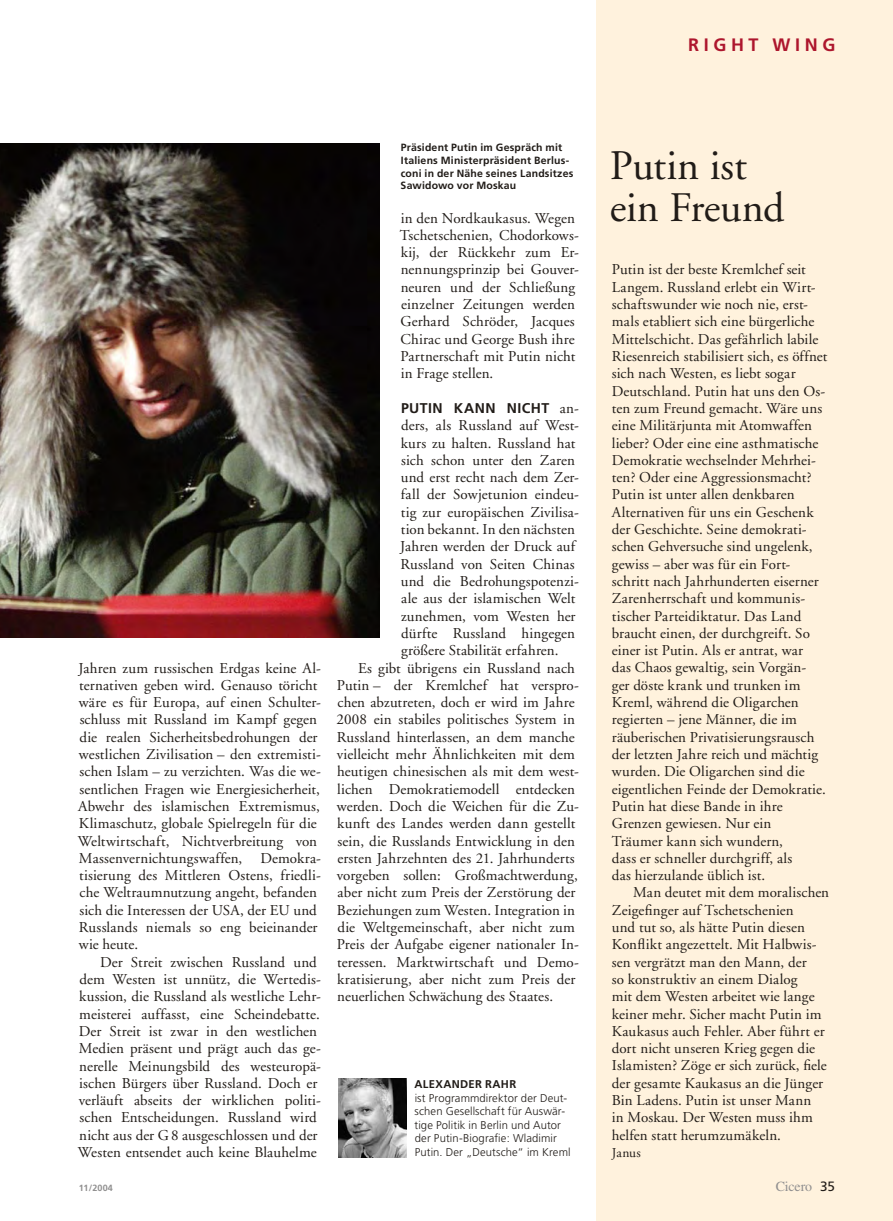
<style>
.page{position:relative;width:893px;height:1221px;background:#fff}
.page>*{position:absolute;margin:0;border:0;box-sizing:border-box;transform-origin:0 0}
.Rubrik-Überschrift-28pt_Serif{font:42px/42px "Adobe Garamond LT";letter-spacing:-.01em;color:#211c18}
.Kustode_oben{font:700 18px "Frutiger LT";letter-spacing:.255em;color:#ad162d}
.Porträt_FT_Serif_rückt_ein{font:15px/17.2px "Adobe Garamond LT";letter-spacing:.01em;color:#211c18}
.Porträt_FT_Serif__rückt_nicht_ein__flatt{font:15px/17.2px "Adobe Garamond LT";letter-spacing:.01em;color:#211c18}
.Porträt_FT_Serif__rückt_ein__flattert{font:15px/17.2px "Adobe Garamond LT";letter-spacing:.01em;color:#211c18}
.Zwischentitel{font:15px/17.2px "Adobe Garamond LT";letter-spacing:.01em;color:#211c18}
.Zwischentitel-2{font:700 14.1px "Frutiger LT";letter-spacing:.035em;color:#211c18}
.SeitenNr_rechts{font:13.95px "Times";letter-spacing:-.005em;color:#908f8f}
.Debatten_Autor{font:13.5px "Adobe Garamond LT";letter-spacing:.01em;color:#211c18}
.Autor-Bio{font:300 11.25px/13.5px "Frutiger LT";letter-spacing:.01em;color:#211c18}
.BU{font:700 10.5px/12.6px "Frutiger LT";letter-spacing:.015em;color:#211c18}
.t1{font:700 9px "Frutiger LT";letter-spacing:.01em;color:#908f8f}
.s1{font-family:"Adobe Garamond LT";font-weight:400;font-size:15px}
.s2{font-weight:700}
.s3{font-family:"Frutiger LT";font-size:13.5px;color:#211c18}
</style>
<div class="page">
<div style="left:597px;top:0;width:296px;height:1220px;background:#fff2dd"></div>
<img style="left:339px;top:1078px;width:68px;height:79px">
<img style="left:0;top:143px;width:379px;height:495px">
<p class="Kustode_oben" style="left:688px;top:34px;width:149px">RIGHT WING</p>
<p class="Porträt_FT_Serif_rückt_ein" style="left:78px;top:659px;width:245px">Jahren zum russischen Erdgas keine Al&shy;ternativen geben wird. Genauso töricht wäre es für Europa, auf einen Schulter&shy;schluss mit Russland im Kampf gegen die realen Sicherheitsbedrohungen der westlichen Zivilisation – den extremisti&shy;schen Islam – zu verzichten. Was die we&shy;sentlichen Fragen wie Energiesicherheit, Abwehr des islamischen Extremismus, Klimaschutz, globale Spielregeln für die Weltwirtschaft, Nichtverbreitung von Massenvernichtungswaffen, Demokra&shy;tisierung des Mittleren Ostens, friedli&shy;che Weltraumnutzung angeht, befanden sich die Interessen der USA, der EU und Russlands niemals so eng beieinander wie heute.</p>
<p class="Porträt_FT_Serif_rückt_ein" style="left:78px;top:953px;width:245px;text-indent:22px">Der Streit zwischen Russland und dem Westen ist unnütz, die Wertedis&shy;kussion, die Russland als westliche Lehr&shy;meisterei auffasst, eine Scheindebatte.<br>Der Streit ist zwar in den westlichen Medien präsent und prägt auch das ge&shy;nerelle Meinungsbild des westeuropä&shy;ischen Bürgers über Russland. Doch er verläuft abseits der wirklichen politi&shy;schen Entscheidungen. Russland wird nicht aus der G 8 ausgeschlossen und der Westen entsendet auch keine Blauhelme</p>
<p class="t1" style="left:79px;top:1182px;width:36px">11/2004</p>
<p class="BU" style="left:401px;top:141px;width:174px">Präsident Putin im Gespräch mit<br>Italiens Ministerpräsident Berlus&shy;coni in der Nähe seines Landsitzes<br>Sawidowo vor Moskau</p>
<p class="Porträt_FT_Serif_rückt_ein" style="left:400px;top:209px;width:181px">in den Nordkaukasus. Wegen<br>Tschetschenien, Chodorkows&shy;kij, der Rückkehr zum Er&shy;nennungsprinzip bei Gouver&shy;neuren und der Schließung einzelner Zeitungen werden<br>Gerhard Schröder, Jacques<br>Chirac und George Bush ihre<br>Partnerschaft mit Putin nicht in Frage stellen.</p>
<p class="Zwischentitel-2" style="left:401px;top:400px;width:179px">PUTIN KANN NICHT <span class="s1">an-</span></p>
<p class="Zwischentitel" style="left:400px;top:417px;width:180px">ders, als Russland auf West&shy;kurs zu halten. Russland hat sich schon unter den Zaren und erst recht nach dem Zer&shy;fall der Sowjetunion eindeu&shy;tig zur europäischen Zivilisa&shy;tion bekannt. In den nächsten<br>Jahren werden der Druck auf<br>Russland von Seiten Chinas und die Bedrohungspotenzi&shy;ale aus der islamischen Welt zunehmen, vom Westen her dürfte Russland hingegen größere Stabilität erfahren.</p>
<p class="Porträt_FT_Serif_rückt_ein" style="left:336px;top:659px;width:244px;text-indent:22px">Es gibt übrigens ein Russland nach Putin – der Kremlchef hat verspro&shy;chen abzutreten, doch er wird im Jahre 2008 ein stabiles politisches System in Russland hinterlassen, an dem manche vielleicht mehr Ähnlichkeiten mit dem heutigen chinesischen als mit dem west&shy;lichen Demokratiemodell entdecken werden. Doch die Weichen für die Zu&shy;kunft des Landes werden dann gestellt sein, die Russlands Entwicklung in den ersten Jahrzehnten des 21. Jahrhunderts vorgeben sollen: Großmachtwerdung, aber nicht zum Preis der Zerstörung der Beziehungen zum Westen. Integration in die Weltgemeinschaft, aber nicht zum Preis der Aufgabe eigener nationaler In&shy;teressen. Marktwirtschaft und Demo&shy;kratisierung, aber nicht zum Preis der neuerlichen Schwächung des Staates.</p>
<p class="Autor-Bio" style="left:414px;top:1077px;width:158px"><span class="s2">ALEXANDER RAHR<br></span>ist Programmdirektor der Deut&shy;schen Gesellschaft für Auswär&shy;tige Politik in Berlin und Autor der Putin-Biografie: Wladimir<br>Putin. Der „Deutsche“ im Kreml</p>
<p class="Rubrik-Überschrift-28pt_Serif" style="left:610px;top:144px;width:176px">Putin ist ein Freund</p>
<p class="Porträt_FT_Serif__rückt_nicht_ein__flatt" style="left:612px;top:261px;width:217px">Putin ist der beste Kremlchef seit Langem. Russland erlebt ein Wirt&shy;schaftswunder wie noch nie, erst&shy;mals etabliert sich eine bürgerliche Mittelschicht. Das gefährlich labile Riesenreich stabilisiert sich, es öffnet sich nach Westen, es liebt sogar Deutschland. Putin hat uns den Os&shy;ten zum Freund gemacht. Wäre uns eine Militärjunta mit Atomwaffen lieber? Oder eine eine asthmatische Demokratie wechselnder Mehrhei&shy;ten? Oder eine Aggressionsmacht?</p>
<p class="Porträt_FT_Serif__rückt_nicht_ein__flatt" style="left:612px;top:486px;width:215px">Putin ist unter allen denkbaren Alternativen für uns ein Geschenk der Geschichte. Seine demokrati&shy;schen Gehversuche sind ungelenk, gewiss – aber was für ein Fort&shy;schritt nach Jahrhunderten eiserner Zarenherrschaft und kommunis&shy;tischer Parteidiktatur. Das Land braucht einen, der durchgreift. So einer ist Putin. Als er antrat, war das Chaos gewaltig, sein Vorgän&shy;ger döste krank und trunken im Kreml, während die Oligarchen regierten – jene Männer, die im räuberischen Privatisierungsrausch der letzten Jahre reich und mächtig wurden. Die Oligarchen sind die eigentlichen Feinde der Demokratie.</p>
<p class="Porträt_FT_Serif__rückt_nicht_ein__flatt" style="left:612px;top:797px;width:182px">Putin hat diese Bande in ihre<br>Grenzen gewiesen. Nur ein<br>Träumer kann sich wundern, dass er schneller durchgriff, als das hierzulande üblich ist.</p>
<p class="Porträt_FT_Serif__rückt_ein__flattert" style="left:612px;top:883px;width:219px;text-indent:21px">Man deutet mit dem moralischen Zeigefinger auf Tschetschenien<br>und tut so, als hätte Putin diesen Konflikt angezettelt. Mit Halbwis&shy;sen vergrätzt man den Mann, der<br>so konstruktiv an einem Dialog<br>mit dem Westen arbeitet wie lange keiner mehr. Sicher macht Putin im Kaukasus auch Fehler. Aber führt er dort nicht unseren Krieg gegen die Islamisten? Zöge er sich zurück, fiele der gesamte Kaukasus an die Jünger Bin Ladens. Putin ist unser Mann<br>in Moskau. Der Westen muss ihm helfen statt herumzumäkeln.</p>
<p class="Debatten_Autor" style="left:612px;top:1144px;width:30px">Janus</p>
<p class="SeitenNr_rechts" style="left:776px;top:1178px;width:61px">Cicero <span class="s3">35</span></p>
</div>
